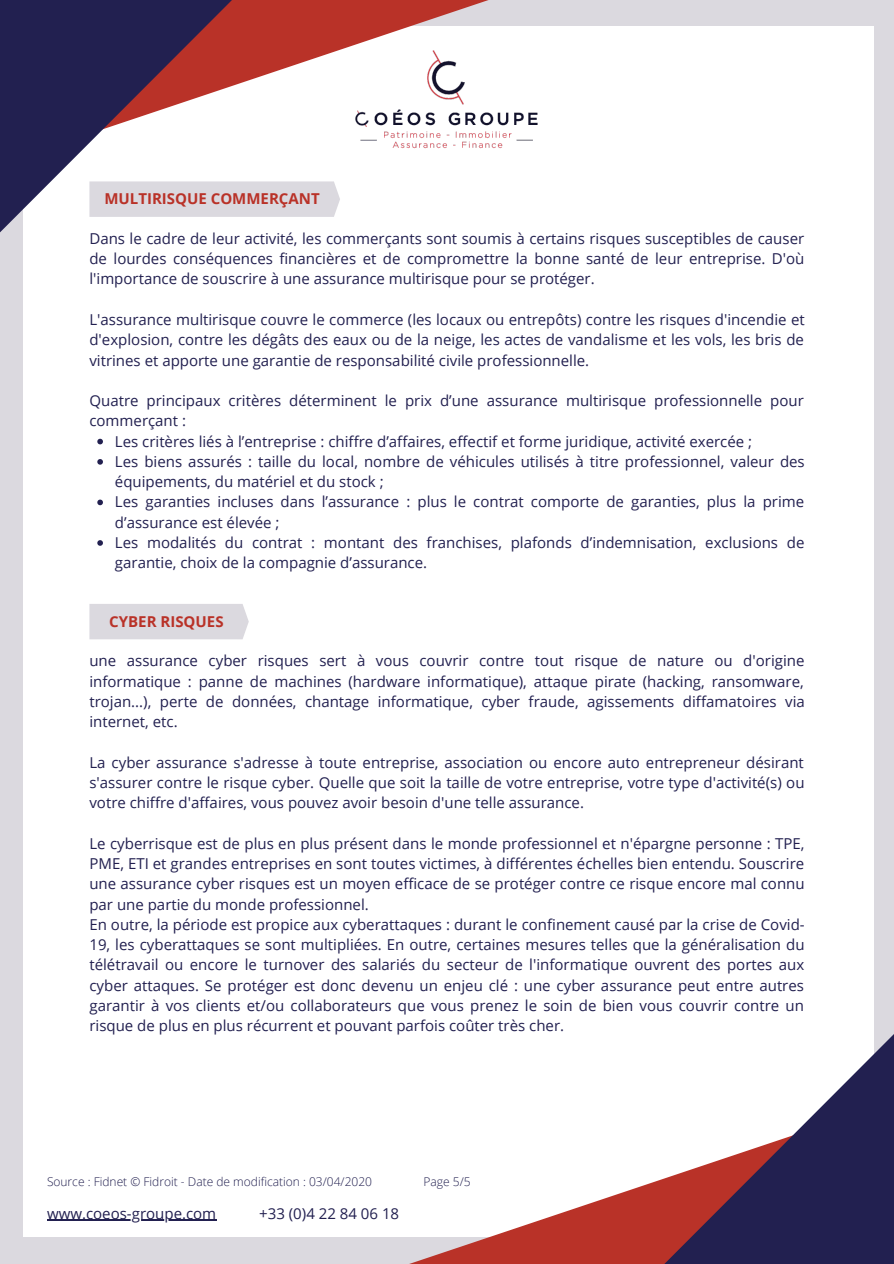
<style>
.page{position:relative;width:894px;height:1264px;background:#fff}
.page>*{position:absolute;margin:0;border:0;box-sizing:border-box;transform-origin:0 0}
.t1{font:15px/20.2px "Open Sans";color:#222050;text-align:justify}
.t2{font:700 15px "Open Sans";color:#b93228}
.t3{font:300 12px "Open Sans";color:#222050}
</style>
<div class="page">
<div style="left:0;top:0;width:893px;height:1263px;background:#dbd9df"></div>
<div style="left:23px;top:26px;width:850px;height:1210px;background:#fff"></div>
<svg style="left:243px;top:0;width:246px;height:83px;fill:#b93228"></svg>
<svg style="left:0;top:0;width:243px;height:233px;fill:#222050"></svg>
<svg style="left:406px;top:862px;width:468px;height:401px"></svg>
<svg style="left:652px;top:1028px;width:241px;height:235px"></svg>
<hr style="left:47px;top:1219px;width:169px;height:1px;background:#222050">
<div style="left:89px;top:181px;width:251px;height:36px;background:#dbd9df"></div>
<svg style="left:97px;top:439px;width:6px;height:5px"></svg>
<svg style="left:97px;top:459px;width:6px;height:5px"></svg>
<svg style="left:97px;top:499px;width:6px;height:6px"></svg>
<svg style="left:97px;top:540px;width:6px;height:6px"></svg>
<div style="left:89px;top:604px;width:160px;height:35px;background:#dbd9df"></div>
<img style="left:350px;top:50px;width:188px;height:99px">
<p class="t2" style="left:104px;top:188px;width:217px">MULTIRISQUE COMMERÇANT</p>
<p class="t1" style="left:89px;top:228px;width:716px">Dans le cadre de leur activité, les commerçants sont soumis à certains risques susceptibles de causer de lourdes conséquences financières et de compromettre la bonne santé de leur entreprise. D'où l'importance de souscrire à une assurance multirisque pour se protéger.</p>
<p class="t1" style="left:89px;top:309px;width:716px">L'assurance multirisque couvre le commerce (les locaux ou entrepôts) contre les risques d'incendie et d'explosion, contre les dégâts des eaux ou de la neige, les actes de vandalisme et les vols, les bris de vitrines et apporte une garantie de responsabilité civile professionnelle.</p>
<p class="t1" style="left:89px;top:390px;width:715px">Quatre principaux critères déterminent le prix d’une assurance multirisque professionnelle pour commerçant :</p>
<p class="t1" style="left:115px;top:430px;width:691px;text-align:left">Les critères liés à l’entreprise : chiffre d’affaires, effectif et forme juridique, activité exercée ;<br>Les biens assurés : taille du local, nombre de véhicules utilisés à titre professionnel, valeur des équipements, du matériel et du stock ;<br>Les garanties incluses dans l’assurance : plus le contrat comporte de garanties, plus la prime d’assurance est élevée ;<br>Les modalités du contrat : montant des franchises, plafonds d’indemnisation, exclusions de garantie, choix de la compagnie d’assurance.</p>
<p class="t2" style="left:109px;top:610px;width:116px">CYBER RISQUES</p>
<p class="t1" style="left:89px;top:650px;width:716px">une assurance cyber risques sert à vous couvrir contre tout risque de nature ou d'origine informatique : panne de machines (hardware informatique), attaque pirate (hacking, ransomware, trojan...), perte de données, chantage informatique, cyber fraude, agissements diffamatoires via internet, etc.</p>
<p class="t1" style="left:89px;top:751px;width:716px">La cyber assurance s'adresse à toute entreprise, association ou encore auto entrepreneur désirant s'assurer contre le risque cyber. Quelle que soit la taille de votre entreprise, votre type d'activité(s) ou votre chiffre d'affaires, vous pouvez avoir besoin d'une telle assurance.</p>
<p class="t1" style="left:89px;top:832px;width:716px;text-align:left">Le cyberrisque est de plus en plus présent dans le monde professionnel et n'épargne personne : TPE, PME, ETI et grandes entreprises en sont toutes victimes, à différentes échelles bien entendu. Souscrire une assurance cyber risques est un moyen efficace de se protéger contre ce risque encore mal connu par une partie du monde professionnel.<br>En outre, la période est propice aux cyberattaques : durant le confinement causé par la crise de Covid-19, les cyberattaques se sont multipliées. En outre, certaines mesures telles que la généralisation du télétravail ou encore le turnover des salariés du secteur de l'informatique ouvrent des portes aux cyber attaques. Se protéger est donc devenu un enjeu clé : une cyber assurance peut entre autres garantir à vos clients et/ou collaborateurs que vous prenez le soin de bien vous couvrir contre un risque de plus en plus récurrent et pouvant parfois coûter très cher.</p>
<p class="t3" style="left:47px;top:1173px;width:326px">Source : Fidnet © Fidroit - Date de modification : 03/04/2020</p>
<p class="t3" style="left:423px;top:1173px;width:49px">Page 5/5</p>
<p class="t1" style="left:47px;top:1202px;width:171px">www.coeos-groupe.com</p>
<p class="t1" style="left:259px;top:1202px;width:141px">+33 (0)4 22 84 06 18</p>
</div>
